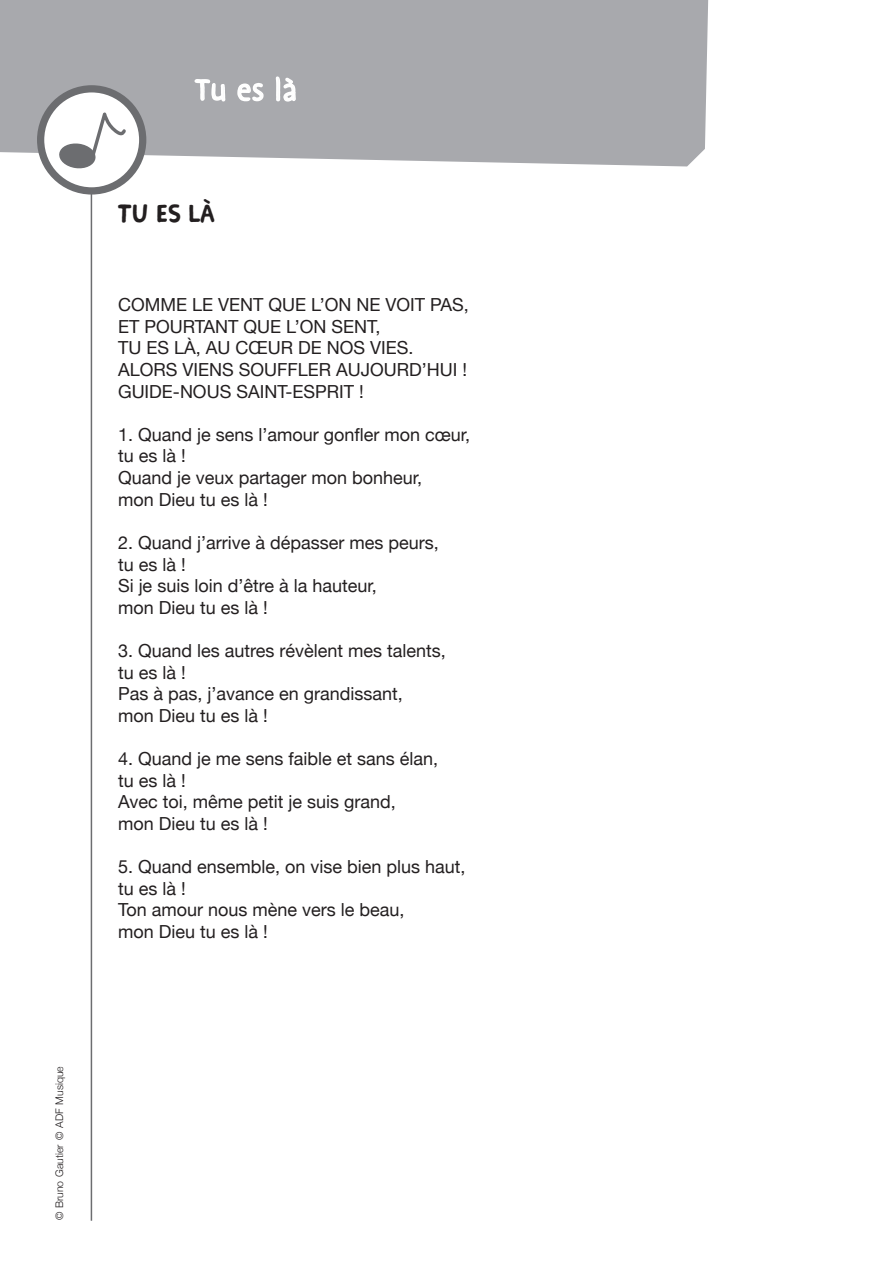
<style>
.page{position:relative;width:893px;height:1263px;background:#fff}
.page>*{position:absolute;margin:0;border:0;box-sizing:border-box;transform-origin:0 0}
.TITRE_EXPERIENCE{font:33px "Duper OT";color:#fff}
.TITRE_FICHE{font:700 28.5px "Duper OT";color:#231f20}
.t1{font:18px "Helvetica Neue";color:#231f20}
.COPYRIGHT{font:300 10.5px "Helvetica Neue";color:#231f20}
</style>
<div class="page">
<div style="left:0;top:0;width:709px;height:166px;background:#a8a9ad"></div>
<hr style="left:91px;top:153px;width:1px;height:1068px;background:#6c6d70">
<svg style="left:41px;top:89px;width:102px;height:102px"></svg>
<div style="left:37px;top:85px;width:109px;height:110px;border:7px solid #6c6d70;border-radius:50%"></div>
<svg style="left:57px;top:114px;width:71px;height:55px"></svg>
<svg style="left:194px;top:49px;width:32px;height:54px;background:#b2b3b7"></svg>
<svg style="left:237px;top:74px;width:27px;height:28px"></svg>
<svg style="left:275px;top:75px;width:22px;height:27px"></svg>
<p class="COPYRIGHT" style="left:51px;top:1220px;width:156px;rotate:-90deg">© Bruno Gautier © ADF Musique</p>
<p class="TITRE_EXPERIENCE" style="left:196px;top:73px;width:103px">Tu es là</p>
<p class="TITRE_FICHE" style="left:118px;top:198px;width:98px">TU ES LÀ</p>
<p class="t1" style="left:118px;top:294px;width:352px">COMME LE VENT QUE L’ON NE VOIT PAS,</p>
<p class="t1" style="left:118px;top:316px;width:264px">ET POURTANT QUE L’ON SENT,</p>
<p class="t1" style="left:118px;top:337px;width:297px">TU ES LÀ, AU CŒUR DE NOS VIES.</p>
<p class="t1" style="left:118px;top:359px;width:351px">ALORS VIENS SOUFFLER AUJOURD’HUI !</p>
<p class="t1" style="left:118px;top:380px;width:247px">GUIDE-NOUS SAINT-ESPRIT !</p>
<p class="t1" style="left:118px;top:424px;width:354px">1. Quand je sens l’amour gonfler mon cœur,</p>
<p class="t1" style="left:118px;top:445px;width:69px">tu es là !</p>
<p class="t1" style="left:118px;top:467px;width:306px">Quand je veux partager mon bonheur,</p>
<p class="t1" style="left:118px;top:488px;width:151px">mon Dieu tu es là !</p>
<p class="t1" style="left:118px;top:532px;width:322px">2. Quand j’arrive à dépasser mes peurs,</p>
<p class="t1" style="left:118px;top:553px;width:69px">tu es là !</p>
<p class="t1" style="left:118px;top:575px;width:260px">Si je suis loin d’être à la hauteur,</p>
<p class="t1" style="left:118px;top:596px;width:151px">mon Dieu tu es là !</p>
<p class="t1" style="left:118px;top:640px;width:329px">3. Quand les autres révèlent mes talents,</p>
<p class="t1" style="left:118px;top:661px;width:69px">tu es là !</p>
<p class="t1" style="left:118px;top:683px;width:286px">Pas à pas, j’avance en grandissant,</p>
<p class="t1" style="left:118px;top:704px;width:151px">mon Dieu tu es là !</p>
<p class="t1" style="left:118px;top:748px;width:322px">4. Quand je me sens faible et sans élan,</p>
<p class="t1" style="left:118px;top:769px;width:69px">tu es là !</p>
<p class="t1" style="left:118px;top:791px;width:279px">Avec toi, même petit je suis grand,</p>
<p class="t1" style="left:118px;top:812px;width:151px">mon Dieu tu es là !</p>
<p class="t1" style="left:118px;top:856px;width:349px">5. Quand ensemble, on vise bien plus haut,</p>
<p class="t1" style="left:118px;top:877px;width:69px">tu es là !</p>
<p class="t1" style="left:118px;top:899px;width:288px">Ton amour nous mène vers le beau,</p>
<p class="t1" style="left:118px;top:920px;width:151px">mon Dieu tu es là !</p>
</div>
